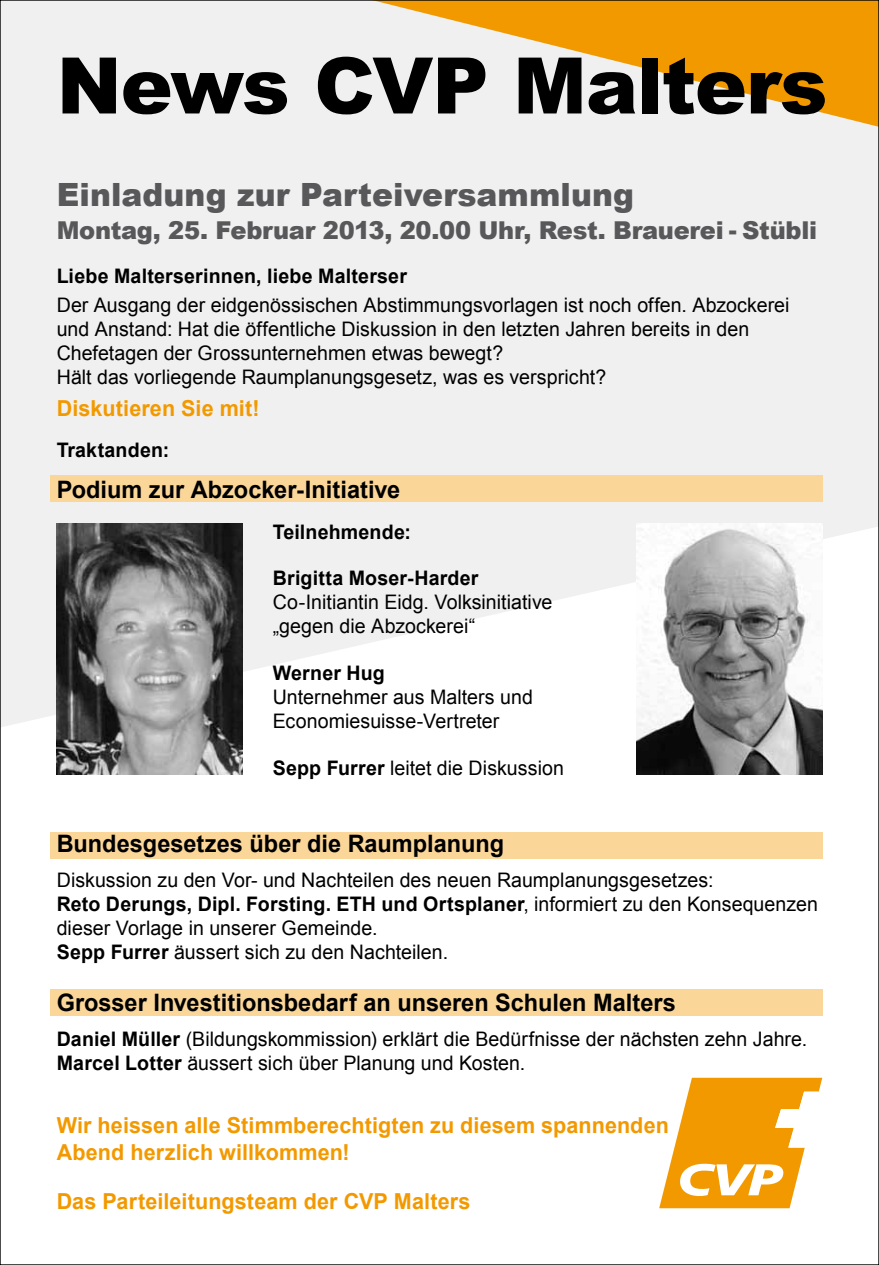
<style>
.page{position:relative;width:879px;height:1265px;background:#fff}
.page>*{position:absolute;margin:0;border:0;box-sizing:border-box;transform-origin:0 0}
.t1{font:900 78px "Arial";letter-spacing:-.015em;color:#000}
.t2{font:900 32px "Arial";letter-spacing:.005em;color:#58585a}
.t3{font:900 24.6px "Arial";letter-spacing:-.01em;color:#58585a}
.t4{font:700 24px "Arial";color:#000}
.t5{font:700 22px/26.4px "Arial";letter-spacing:.005em;color:#f39900}
.t6{font:20px/24px "Arial";letter-spacing:.005em;color:#000}
.t7{font:700 20px "Arial";letter-spacing:.01em;color:#000}
.s1{font-weight:700}
</style>
<div class="page">
<div style="left:0;top:0;width:879px;height:814px;background:#f0f0f1"></div>
<svg style="left:2px;top:526px;width:875px;height:333px;fill:#fff"></svg>
<svg style="left:380px;top:2px;width:497px;height:125px"></svg>
<div style="left:50px;top:476px;width:772px;height:26px;background:#fad699"></div>
<div style="left:50px;top:832px;width:772px;height:26px;background:#fad699"></div>
<div style="left:50px;top:989px;width:772px;height:26px;background:#fad699"></div>
<img style="left:637px;top:523px;width:185px;height:251px">
<img style="left:57px;top:523px;width:185px;height:251px">
<svg style="left:659px;top:1077px;width:163px;height:131px"></svg>
<h1 class="t1" style="left:57px;top:29px;width:772px">News CVP Malters</h1>
<h2 class="t2" style="left:57px;top:171px;width:579px">Einladung zur Parteiversammlung</h2>
<p class="t3" style="left:57px;top:212px;width:762px">Montag, 25. Februar 2013, 20.00 Uhr, Rest. Brauerei - Stübli</p>
<p class="t7" style="left:57px;top:262px;width:352px">Liebe Malterserinnen, liebe Malterser</p>
<p class="t6" style="left:57px;top:293px;width:734px">Der Ausgang der eidgenössischen Abstimmungsvorlagen ist noch offen. Abzockerei und Anstand: Hat die öffentliche Diskussion in den letzten Jahren bereits in den Chefetagen der Grossunternehmen etwas bewegt?<br>Hält das vorliegende Raumplanungsgesetz, was es verspricht?</p>
<p class="t5" style="left:57px;top:396px;width:204px">Diskutieren Sie mit!</p>
<p class="t7" style="left:57px;top:437px;width:114px">Traktanden:</p>
<p class="t4" style="left:57px;top:473px;width:345px">Podium zur Abzocker-Initiative</p>
<p class="t7" style="left:273px;top:518px;width:140px">Teilnehmende:</p>
<p class="t7" style="left:273px;top:565px;width:207px">Brigitta Moser-Harder</p>
<p class="t6" style="left:273px;top:590px;width:281px">Co-Initiantin Eidg. Volksinitiative „gegen die Abzockerei“</p>
<p class="t7" style="left:273px;top:659px;width:114px">Werner Hug</p>
<p class="t6" style="left:273px;top:685px;width:262px">Unternehmer aus Malters und<br>Economiesuisse-Vertreter</p>
<p class="t6" style="left:273px;top:756px;width:293px"><span class="s1">Sepp Furrer</span> leitet die Diskussion</p>
<p class="t4" style="left:57px;top:827px;width:449px">Bundesgesetzes über die Raumplanung</p>
<p class="t6" style="left:57px;top:868px;width:762px">Diskussion zu den Vor- und Nachteilen des neuen Raumplanungsgesetzes:<br><span class="s1">Reto Derungs, Dipl. Forsting. ETH und Ortsplaner</span>, informiert zu den Konsequenzen dieser Vorlage in unserer Gemeinde.<br><span class="s1">Sepp Furrer</span> äussert sich zu den Nachteilen.</p>
<p class="t4" style="left:57px;top:986px;width:621px">Grosser Investitionsbedarf an unseren Schulen Malters</p>
<p class="t6" style="left:57px;top:1027px;width:752px"><span class="s1">Daniel Müller</span> (Bildungskommission) erklärt die Bedürfnisse der nächsten zehn Jahre.<br><span class="s1">Marcel Lotter</span> äussert sich über Planung und Kosten.</p>
<p class="t5" style="left:57px;top:1112px;width:614px">Wir heissen alle Stimmberechtigten zu diesem spannenden<br>Abend herzlich willkommen!</p>
<p class="t5" style="left:57px;top:1188px;width:415px">Das Parteileitungsteam der CVP Malters</p>
</div>
